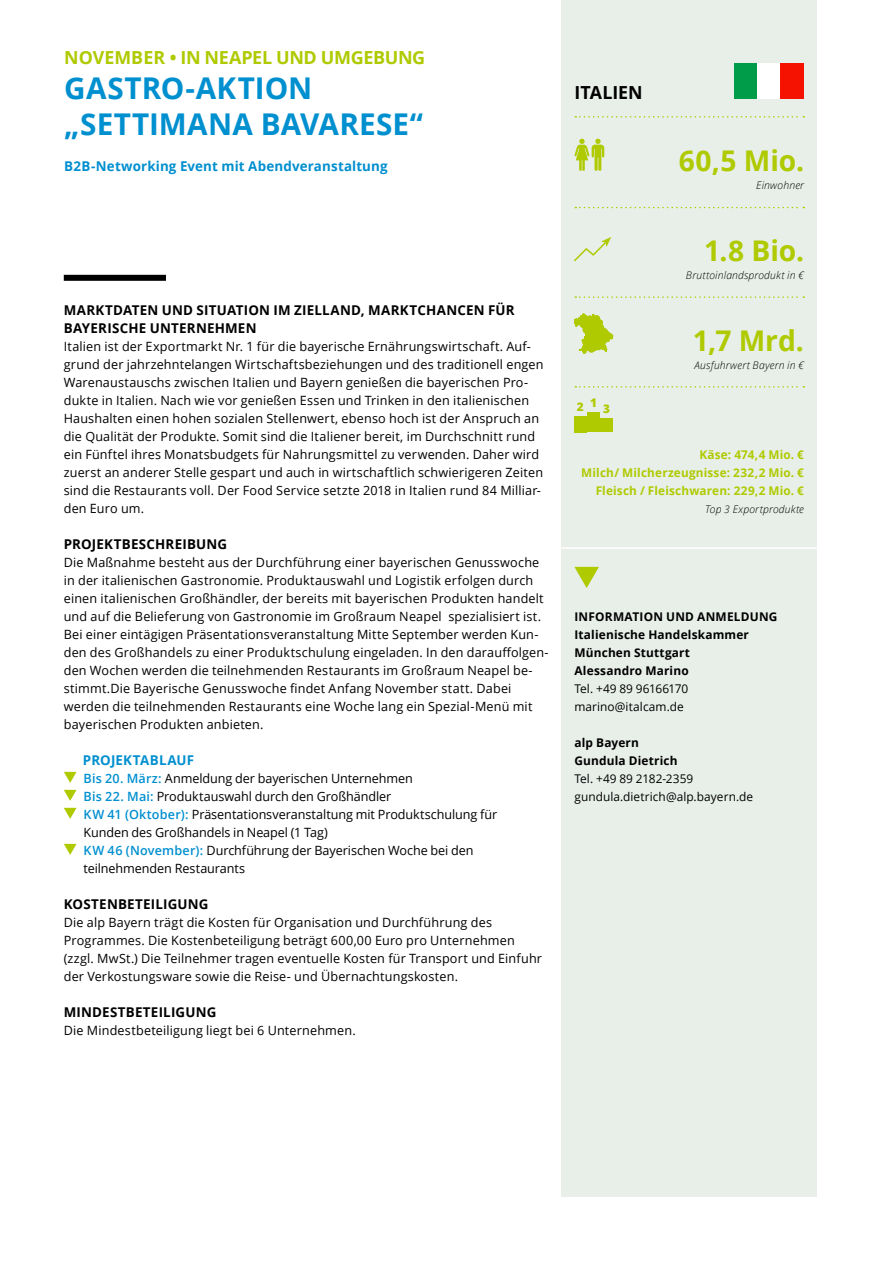
<style>
.page{position:relative;width:893px;height:1263px;background:#fff}
.page>*{position:absolute;margin:0;border:0;box-sizing:border-box;transform-origin:0 0}
.t1{font:700 30px/36px "Open Sans";letter-spacing:.01em;color:#008fcf}
.t2{font:700 28.5px "Open Sans";letter-spacing:-.005em;color:#afca00}
.t3{font:700 18px "Open Sans";letter-spacing:-.02em;color:#afca00}
.t4{font:700 18px "Open Sans";color:#000}
.t5{font:700 13.5px/18px "Open Sans";letter-spacing:.015em;color:#000}
.t6{font:700 13.5px "Open Sans";letter-spacing:.01em;color:#008fcf}
.t7{font:12.75px/18px "Open Sans";letter-spacing:.015em;color:#000}
.t8{font:12.75px/18px "Open Sans";letter-spacing:-.005em;color:#000}
.t9{font:700 12px/18px "Open Sans";letter-spacing:.015em;color:#000}
.t10{font:12px/18px "Open Sans";letter-spacing:.005em;color:#000}
.t11{font:700 12px/18px "Open Sans";letter-spacing:.015em;color:#afca00;text-align:right}
.t12{font:800 11.85px "Open Sans";color:#afca00}
.t13{font:italic 300 10.5px "Open Sans";letter-spacing:.015em;color:#000}
.s1{font-weight:600;color:#008fcf}
</style>
<div class="page">
<div style="left:64px;top:275px;width:102px;height:6px;background:#000"></div>
<svg style="left:64px;top:772px;width:13px;height:11px"></svg>
<svg style="left:64px;top:790px;width:13px;height:11px"></svg>
<svg style="left:64px;top:808px;width:13px;height:11px"></svg>
<svg style="left:64px;top:844px;width:13px;height:11px"></svg>
<div style="left:562px;top:0;width:255px;height:1197px;background:#e8efe9"></div>
<svg style="left:574px;top:139px;width:30px;height:32px"></svg>
<svg style="left:574px;top:313px;width:40px;height:41px"></svg>
<svg style="left:574px;top:567px;width:25px;height:21px"></svg>
<svg style="left:575px;top:116px;width:229px;height:2px"></svg>
<svg style="left:575px;top:207px;width:229px;height:1px"></svg>
<svg style="left:575px;top:296px;width:229px;height:2px"></svg>
<svg style="left:575px;top:386px;width:229px;height:2px"></svg>
<hr style="left:561px;top:547px;width:256px;height:2px;background:#fff">
<div style="left:587px;top:413px;width:13px;height:19px;background:#afca00"></div>
<div style="left:574px;top:416px;width:12px;height:16px;background:#afca00"></div>
<div style="left:600px;top:418px;width:13px;height:14px;background:#afca00"></div>
<svg style="left:574px;top:237px;width:37px;height:25px"></svg>
<div style="left:735px;top:64px;width:23px;height:35px;background:#009c4a"></div>
<div style="left:758px;top:64px;width:23px;height:35px;background:#fff"></div>
<div style="left:781px;top:64px;width:23px;height:35px;background:#f51200"></div>
<h3 class="t3" style="left:64px;top:45px;width:363px">NOVEMBER • IN NEAPEL UND UMGEBUNG</h3>
<h1 class="t1" style="left:64px;top:69px;width:360px">GASTRO-AKTION „SETTIMANA BAVARESE“</h1>
<p class="t6" style="left:64px;top:156px;width:325px">B2B-Networking Event mit Abendveranstaltung</p>
<p class="t5" style="left:64px;top:301px;width:452px">MARKTDATEN UND SITUATION IM ZIELLAND, MARKTCHANCEN FÜR<br>BAYERISCHE UNTERNEHMEN</p>
<p class="t7" style="left:64px;top:337px;width:481px">Italien ist der Exportmarkt Nr. 1 für die bayerische Ernährungswirtschaft. Auf&shy;grund der jahrzehntelangen Wirtschaftsbeziehungen und des traditionell engen Warenaustauschs zwischen Italien und Bayern genießen die bayerischen Pro&shy;dukte in Italien. Nach wie vor genießen Essen und Trinken in den italienischen Haushalten einen hohen sozialen Stellenwert, ebenso hoch ist der Anspruch an die Qualität der Produkte. Somit sind die Italiener bereit, im Durchschnitt rund ein Fünftel ihres Monatsbudgets für Nahrungsmittel zu verwenden. Daher wird zuerst an anderer Stelle gespart und auch in wirtschaftlich schwierigeren Zeiten sind die Restaurants voll. Der Food Service setzte 2018 in Italien rund 84 Milliar&shy;den Euro um.</p>
<p class="t5" style="left:64px;top:535px;width:165px">PROJEKTBESCHREIBUNG</p>
<p class="t7" style="left:64px;top:553px;width:486px">Die Maßnahme besteht aus der Durchführung einer bayerischen Genusswoche in der italienischen Gastronomie. Produktauswahl und Logistik erfolgen durch einen italienischen Großhändler, der bereits mit bayerischen Produkten handelt und auf die Belieferung von Gastronomie im Großraum Neapel spezialisiert ist.<br>Bei einer eintägigen Präsentationsveranstaltung Mitte September werden Kun&shy;den des Großhandels zu einer Produktschulung eingeladen. In den darauffolgen&shy;den Wochen werden die teilnehmenden Restaurants im Großraum Neapel be&shy;stimmt.Die Bayerische Genusswoche findet Anfang November statt. Dabei werden die teilnehmenden Restaurants eine Woche lang ein Spezial-Menü mit bayerischen Produkten anbieten.</p>
<p class="t6" style="left:83px;top:750px;width:113px">PROJEKTABLAUF</p>
<p class="t8" style="left:83px;top:769px;width:415px"><span class="s1">Bis 20. März:</span> Anmeldung der bayerischen Unternehmen<br><span class="s1">Bis 22. Mai:</span> Produktauswahl durch den Großhändler<br><span class="s1">KW 41 (Oktober):</span> Präsentationsveranstaltung mit Produktschulung für Kunden des Großhandels in Neapel (1 Tag)<br><span class="s1">KW 46 (November):</span> Durchführung der Bayerischen Woche bei den teilnehmenden Restaurants</p>
<p class="t5" style="left:64px;top:895px;width:146px">KOSTENBETEILIGUNG</p>
<p class="t7" style="left:64px;top:913px;width:480px">Die alp Bayern trägt die Kosten für Organisation und Durchführung des Programmes. Die Kostenbeteiligung beträgt 600,00 Euro pro Unternehmen (zzgl. MwSt.) Die Teilnehmer tragen eventuelle Kosten für Transport und Einfuhr der Verkostungsware sowie die Reise- und Übernachtungskosten.</p>
<p class="t5" style="left:64px;top:1003px;width:154px">MINDESTBETEILIGUNG</p>
<p class="t7" style="left:64px;top:1021px;width:293px">Die Mindestbeteiligung liegt bei 6 Unternehmen.</p>
<h3 class="t4" style="left:574px;top:80px;width:70px">ITALIEN</h3>
<p class="t12" style="left:577px;top:396px;width:22px">2 1</p>
<p class="t12" style="left:603px;top:400px;width:8px">3</p>
<h2 class="t2" style="left:679px;top:140px;width:127px">60,5 Mio.</h2>
<p class="t13" style="left:756px;top:178px;width:49px">Einwohner</p>
<h2 class="t2" style="left:704px;top:230px;width:101px">1.8 Bio.</h2>
<p class="t13" style="left:686px;top:268px;width:120px">Bruttoinlandsprodukt in €</p>
<h2 class="t2" style="left:693px;top:320px;width:113px">1,7 Mrd.</h2>
<p class="t13" style="left:695px;top:358px;width:111px">Ausfuhrwert Bayern in €</p>
<p class="t11" style="left:581px;top:445px;width:224px">Käse: 474,4 Mio. €<br>Milch/ Milcherzeugnisse: 232,2 Mio. €<br>Fleisch / Fleischwaren: 229,2 Mio. €</p>
<p class="t13" style="left:705px;top:502px;width:100px">Top 3 Exportprodukte</p>
<p class="t9" style="left:574px;top:607px;width:205px">INFORMATION UND ANMELDUNG<br>Italienische Handelskammer<br>München Stuttgart<br>Alessandro Marino</p>
<p class="t10" style="left:574px;top:679px;width:115px">Tel. +49 89 96166170 marino@italcam.de</p>
<p class="t9" style="left:574px;top:733px;width:105px">alp Bayern<br>Gundula Dietrich</p>
<p class="t10" style="left:574px;top:769px;width:180px">Tel. +49 89 2182-2359 gundula.dietrich@alp.bayern.de</p>
</div>
